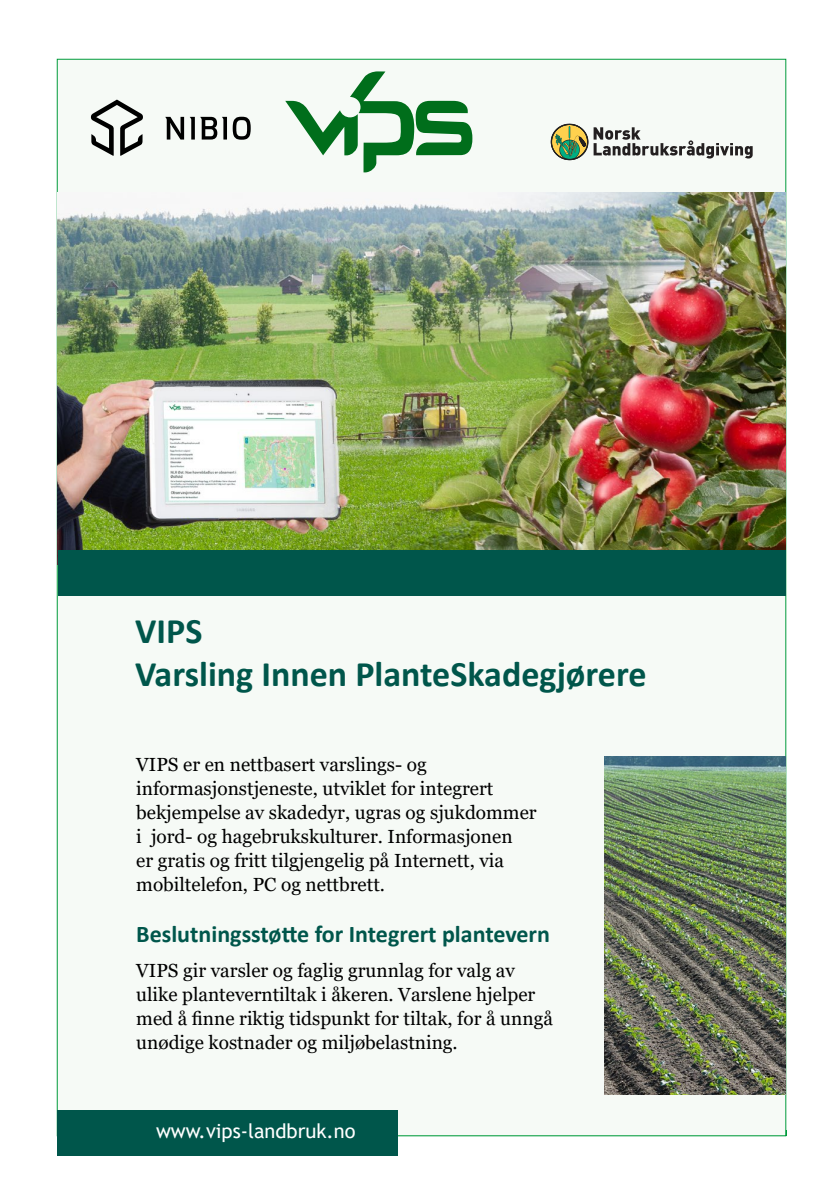
<style>
.page{position:relative;width:840px;height:1191px;background:#fff}
.page>*{position:absolute;margin:0;border:0;box-sizing:border-box;transform-origin:0 0}
.Overskrift{font:700 36px/43.2px "Calibri";color:#00564b}
.Brødtekst{font:700 24px "Calibri";color:#00564b}
.t1{font:20px "Trebuchet MS";color:#fff}
.Brødtekst-2{font:19px/24px "Georgia";color:#000}
</style>
<div class="page">
<div style="left:57px;top:59px;width:728px;height:1077px;background:#f6faf6"></div>
<svg style="left:91px;top:100px;width:52px;height:56px"></svg>
<svg style="left:165px;top:117px;width:85px;height:23px"></svg>
<img style="left:58px;top:192px;width:726px;height:358px">
<div style="left:58px;top:550px;width:726px;height:46px;background:#00564b"></div>
<div style="left:57px;top:1110px;width:340px;height:46px;background:#00564b"></div>
<svg style="left:285px;top:71px;width:187px;height:101px"></svg>
<img style="left:604px;top:756px;width:180px;height:338px">
<svg style="left:550px;top:123px;width:202px;height:37px"></svg>
<p class="Overskrift" style="left:135px;top:609px;width:512px">VIPS<br>Varsling Innen PlanteSkadegjørere</p>
<p class="Brødtekst-2" style="left:136px;top:752px;width:401px">VIPS er en nettbasert varslings- og informasjonstjeneste, utviklet for integrert bekjempelse av skadedyr, ugras og sjukdommer i jord- og hagebrukskulturer. Informasjonen<br>er gratis og fritt tilgjengelig på Internett, via mobiltelefon, PC og nettbrett.</p>
<p class="Brødtekst" style="left:136px;top:917px;width:415px">Beslutningsstøtte for Integrert plantevern</p>
<p class="Brødtekst-2" style="left:136px;top:959px;width:418px">VIPS gir varsler og faglig grunnlag for valg av ulike planteverntiltak i åkeren. Varslene hjelper med å finne riktig tidspunkt for tiltak, for å unngå unødige kostnader og miljøbelastning.</p>
<p class="t1" style="left:156px;top:1118px;width:201px">www.vips-landbruk.no</p>
</div>
